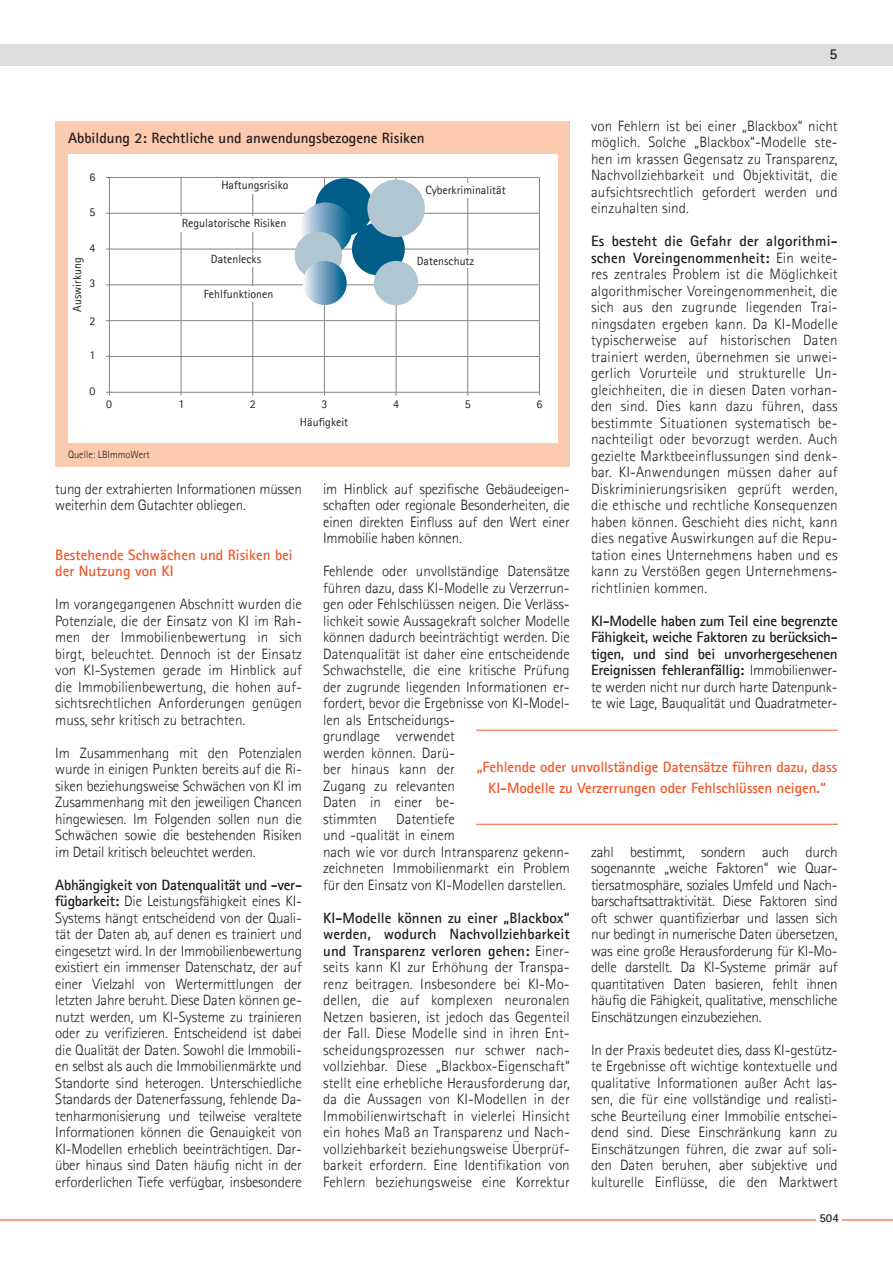
<style>
.page{position:relative;width:893px;height:1263px;background:#fff}
.page>*{position:absolute;margin:0;border:0;box-sizing:border-box;transform-origin:0 0}
.t1{font:300 15px/16.5px "Agfa Rotis Sans Serif";letter-spacing:-.005em;color:#231f20;text-align:justify}
.t2{font:700 15px/16.5px "Agfa Rotis Sans Serif";color:#231f20;text-align:justify}
.t3{font:700 15px/16.5px "Agfa Rotis Sans Serif";letter-spacing:-.005em;color:#f15929}
.t4{font:700 12px "Agfa Rotis Sans Serif";color:#231f20}
.t5{font:11.85px "Agfa Rotis Sans Serif";color:#231f20}
.t6{font:300 10.5px "Agfa Rotis Sans Serif";color:#231f20}
.s1{font-weight:700}
.s2{font-weight:300}
</style>
<div class="page">
<hr style="left:0;top:1219px;width:893px;height:1px;background:#f15929">
<div style="left:0;top:45px;width:893px;height:21px;background:#dcdddf"></div>
<div style="left:816px;top:1214px;width:26px;height:13px;background:#fff"></div>
<div style="left:55px;top:121px;width:515px;height:345px;background:#fccaae"></div>
<div style="left:68px;top:154px;width:489px;height:288px;background:#fff"></div>
<hr style="left:106px;top:177px;width:433px;height:1px;background:#808285">
<hr style="left:109px;top:177px;width:1px;height:219px;background:#808285">
<hr style="left:181px;top:177px;width:1px;height:219px;background:#808285">
<hr style="left:252px;top:177px;width:1px;height:219px;background:#808285">
<hr style="left:324px;top:177px;width:1px;height:219px;background:#808285">
<hr style="left:396px;top:177px;width:1px;height:219px;background:#808285">
<hr style="left:467px;top:177px;width:1px;height:219px;background:#808285">
<hr style="left:539px;top:177px;width:1px;height:219px;background:#808285">
<hr style="left:106px;top:213px;width:433px;height:1px;background:#808285">
<hr style="left:106px;top:249px;width:433px;height:1px;background:#808285">
<hr style="left:106px;top:284px;width:433px;height:1px;background:#808285">
<hr style="left:106px;top:320px;width:433px;height:1px;background:#808285">
<hr style="left:106px;top:356px;width:433px;height:1px;background:#808285">
<hr style="left:106px;top:392px;width:433px;height:1px;background:#808285">
<div style="left:315px;top:178px;width:58px;height:58px;background:#005d88;border-radius:50%"></div>
<div style="left:299px;top:202px;width:53px;height:53px;background:linear-gradient(to right,#f7f3fa,#005687);border-radius:26px"></div>
<div style="left:352px;top:223px;width:53px;height:52px;background:#005d88;border-radius:50%"></div>
<div style="left:367px;top:180px;width:58px;height:57px;background:#b0c6d2;border-radius:50%"></div>
<div style="left:374px;top:261px;width:44px;height:44px;background:#b0c6d2;border-radius:50%"></div>
<div style="left:295px;top:232px;width:47px;height:47px;background:#b0c6d2;border-radius:50%"></div>
<svg style="left:303px;top:261px;width:44px;height:44px;background:#73a3c0"></svg>
<div style="left:422px;top:184px;width:87px;height:14px;background:#fff"></div>
<div style="left:415px;top:255px;width:63px;height:13px;background:#fff"></div>
<div style="left:202px;top:286px;width:75px;height:16px;background:#fff"></div>
<div style="left:209px;top:253px;width:56px;height:13px;background:#fff"></div>
<div style="left:179px;top:216px;width:109px;height:16px;background:#fff"></div>
<div style="left:219px;top:180px;width:73px;height:14px;background:#fff"></div>
<hr style="left:476px;top:730px;width:362px;height:1px;background:#f15929">
<hr style="left:476px;top:824px;width:362px;height:1px;background:#f15929">
<p class="t2" style="left:830px;top:46px;width:10px">5</p>
<p class="t1" style="left:591px;top:117px;width:248px">von Fehlern ist bei einer „Blackbox“ nicht möglich. Solche „Blackbox“-Modelle ste&shy;hen im krassen Gegensatz zu Transparenz, Nachvollziehbarkeit und Objektivität, die aufsichtsrechtlich gefordert werden und einzuhalten sind.</p>
<p class="t1" style="left:591px;top:233px;width:248px"><span class="s1">Es besteht die Gefahr der algorithmi&shy;schen Voreingenommenheit:</span> Ein weite&shy;res zentrales Problem ist die Möglichkeit algorithmischer Voreingenommenheit, die sich aus den zugrunde liegenden Trai&shy;ningsdaten ergeben kann. Da KI-Modelle typischerweise auf historischen Daten trainiert werden, übernehmen sie unwei&shy;gerlich Vorurteile und strukturelle Un&shy;gleichheiten, die in diesen Daten vorhan&shy;den sind. Dies kann dazu führen, dass bestimmte Situationen systematisch be&shy;nachteiligt oder bevorzugt werden. Auch gezielte Marktbeeinflussungen sind denk&shy;bar. KI-Anwendungen müssen daher auf Diskriminierungsrisiken geprüft werden, die ethische und rechtliche Konsequenzen haben können. Geschieht dies nicht, kann dies negative Auswirkungen auf die Repu&shy;tation eines Unternehmens haben und es kann zu Verstößen gegen Unternehmens&shy;richtlinien kommen.</p>
<p class="t2" style="left:591px;top:612px;width:248px">KI-Modelle haben zum Teil eine begrenzte Fähigkeit, weiche Faktoren zu berücksich&shy;tigen, und sind bei unvorhergesehenen Ereignissen fehleranfällig: <span class="s2">Immobilienwer&shy;te werden nicht nur durch harte Datenpunk&shy;te wie Lage, Bauqualität und Quadratmeter-</span></p>
<p class="t2" style="left:68px;top:129px;width:358px">Abbildung 2: Rechtliche und anwendungsbezogene Risiken</p>
<p class="t5" style="left:90px;top:170px;width:7px">6</p>
<p class="t5" style="left:221px;top:178px;width:69px">Haftungsrisiko</p>
<p class="t5" style="left:425px;top:183px;width:82px">Cyberkriminalität</p>
<p class="t5" style="left:90px;top:205px;width:7px">5</p>
<p class="t5" style="left:182px;top:216px;width:106px">Regulatorische Risiken</p>
<p class="t5" style="left:90px;top:241px;width:7px">4</p>
<p class="t5" style="left:211px;top:252px;width:52px">Datenlecks</p>
<p class="t5" style="left:417px;top:254px;width:59px">Datenschutz</p>
<p class="t5" style="left:70px;top:312px;width:56px;rotate:-90deg">Auswirkung</p>
<p class="t5" style="left:90px;top:276px;width:7px">3</p>
<p class="t5" style="left:204px;top:287px;width:71px">Fehlfunktionen</p>
<p class="t5" style="left:90px;top:314px;width:7px">2</p>
<p class="t5" style="left:90px;top:348px;width:7px">1</p>
<p class="t5" style="left:90px;top:384px;width:7px">0</p>
<p class="t5" style="left:106px;top:397px;width:7px">0</p>
<p class="t5" style="left:179px;top:397px;width:7px">1</p>
<p class="t5" style="left:250px;top:397px;width:7px">2</p>
<p class="t5" style="left:321px;top:397px;width:7px">3</p>
<p class="t5" style="left:393px;top:397px;width:7px">4</p>
<p class="t5" style="left:465px;top:397px;width:7px">5</p>
<p class="t5" style="left:536px;top:397px;width:7px">6</p>
<p class="t5" style="left:300px;top:415px;width:50px">Häufigkeit</p>
<p class="t6" style="left:68px;top:448px;width:83px">Quelle: LBImmoWert</p>
<p class="t1" style="left:323px;top:480px;width:248px">im Hinblick auf spezifische Gebäudeeigen&shy;schaften oder regionale Besonderheiten, die einen direkten Einfluss auf den Wert einer Immobilie haben können.</p>
<p class="t1" style="left:323px;top:563px;width:248px;text-align:left">Fehlende oder unvollständige Datensätze führen dazu, dass KI-Modelle zu Verzerrun&shy;gen oder Fehlschlüssen neigen. Die Verläss&shy;lichkeit sowie Aussagekraft solcher Modelle können dadurch beeinträchtigt werden. Die Datenqualität ist daher eine entscheidende Schwachstelle, die eine kritische Prüfung der zugrunde liegenden Informationen er&shy;fordert, bevor die Ergebnisse von KI-Model&shy;len als Entscheidungs-<br>grundlage verwendet<br>werden können. Darü-<br>ber hinaus kann der<br>Zugang zu relevanten<br>Daten in einer be-<br>stimmten</p>
<p class="t1" style="left:55px;top:480px;width:248px">tung der extrahierten Informationen müssen weiterhin dem Gutachter obliegen.</p>
<p class="t3" style="left:55px;top:546px;width:239px">Bestehende Schwächen und Risiken bei der Nutzung von KI</p>
<p class="t1" style="left:55px;top:596px;width:248px">Im vorangegangenen Abschnitt wurden die Potenziale, die der Einsatz von KI im Rah&shy;men der Immobilienbewertung in sich birgt, beleuchtet. Dennoch ist der Einsatz von KI-Systemen gerade im Hinblick auf die Immobilienbewertung, die hohen auf&shy;sichtsrechtlichen Anforderungen genügen muss, sehr kritisch zu betrachten.</p>
<p class="t1" style="left:55px;top:744px;width:248px">Im Zusammenhang mit den Potenzialen wurde in einigen Punkten bereits auf die Ri&shy;siken beziehungsweise Schwächen von KI im Zusammenhang mit den jeweiligen Chancen hingewiesen. Im Folgenden sollen nun die Schwächen sowie die bestehenden Risiken im Detail kritisch beleuchtet werden.</p>
<p class="t1" style="left:55px;top:876px;width:248px"><span class="s1">Abhängigkeit von Datenqualität und -ver&shy;fügbarkeit:</span> Die Leistungsfähigkeit eines KI-Systems hängt entscheidend von der Quali&shy;tät der Daten ab, auf denen es trainiert und eingesetzt wird. In der Immobilienbewertung existiert ein immenser Datenschatz, der auf einer Vielzahl von Wertermittlungen der letzten Jahre beruht. Diese Daten können ge&shy;nutzt werden, um KI-Systeme zu trainieren oder zu verifizieren. Entscheidend ist dabei die Qualität der Daten. Sowohl die Immobili&shy;en selbst als auch die Immobilienmärkte und Standorte sind heterogen. Unterschiedliche Standards der Datenerfassung, fehlende Da&shy;tenharmonisierung und teilweise veraltete Informationen können die Genauigkeit von KI-Modellen erheblich beeinträchtigen. Dar&shy;über hinaus sind Daten häufig nicht in der erforderlichen Tiefe verfügbar, insbesondere</p>
<p class="t3" style="left:477px;top:756px;width:362px;line-height:21px;text-align:center">„Fehlende oder unvollständige Datensätze führen dazu, dass<br>KI-Modelle zu Verzerrungen oder Fehlschlüssen neigen.“</p>
<p class="t1" style="left:323px;top:810px;width:248px;text-align:left;text-indent:73px">Datentiefe<br>und -qualität in einem<br>nach wie vor durch Intransparenz gekenn&shy;zeichneten Immobilienmarkt ein Problem für den Einsatz von KI-Modellen darstellen.</p>
<p class="t1" style="left:323px;top:909px;width:248px"><span class="s1">KI-Modelle können zu einer „Blackbox“ werden, wodurch Nachvollziehbarkeit und Transparenz verloren gehen:</span> Einer&shy;seits kann KI zur Erhöhung der Transpa&shy;renz beitragen. Insbesondere bei KI-Mo&shy;dellen, die auf komplexen neuronalen Netzen basieren, ist jedoch das Gegenteil der Fall. Diese Modelle sind in ihren Ent&shy;scheidungsprozessen nur schwer nach&shy;vollziehbar. Diese „Blackbox-Eigenschaft“ stellt eine erhebliche Herausforderung dar, da die Aussagen von KI-Modellen in der Immobilienwirtschaft in vielerlei Hinsicht ein hohes Maß an Transparenz und Nach&shy;vollziehbarkeit beziehungsweise Überprüf&shy;barkeit erfordern. Eine Identifikation von Fehlern beziehungsweise eine Korrektur</p>
<p class="t1" style="left:591px;top:843px;width:248px">zahl bestimmt, sondern auch durch sogenannte „weiche Faktoren“ wie Quar&shy;tiersatmosphäre, soziales Umfeld und Nach&shy;barschaftsattraktivität. Diese Faktoren sind oft schwer quantifizierbar und lassen sich nur bedingt in numerische Daten übersetzen, was eine große Herausforderung für KI-Mo&shy;delle darstellt. Da KI-Systeme primär auf quantitativen Daten basieren, fehlt ihnen häufig die Fähigkeit, qualitative, menschliche Einschätzungen einzubeziehen.</p>
<p class="t1" style="left:591px;top:1041px;width:248px">In der Praxis bedeutet dies, dass KI-gestütz&shy;te Ergebnisse oft wichtige kontextuelle und qualitative Informationen außer Acht las&shy;sen, die für eine vollständige und realisti&shy;sche Beurteilung einer Immobilie entschei&shy;dend sind. Diese Einschränkung kann zu Einschätzungen führen, die zwar auf soli&shy;den Daten beruhen, aber subjektive und kulturelle Einflüsse, die den Marktwert</p>
<p class="t4" style="left:819px;top:1211px;width:21px">504</p>
</div>
